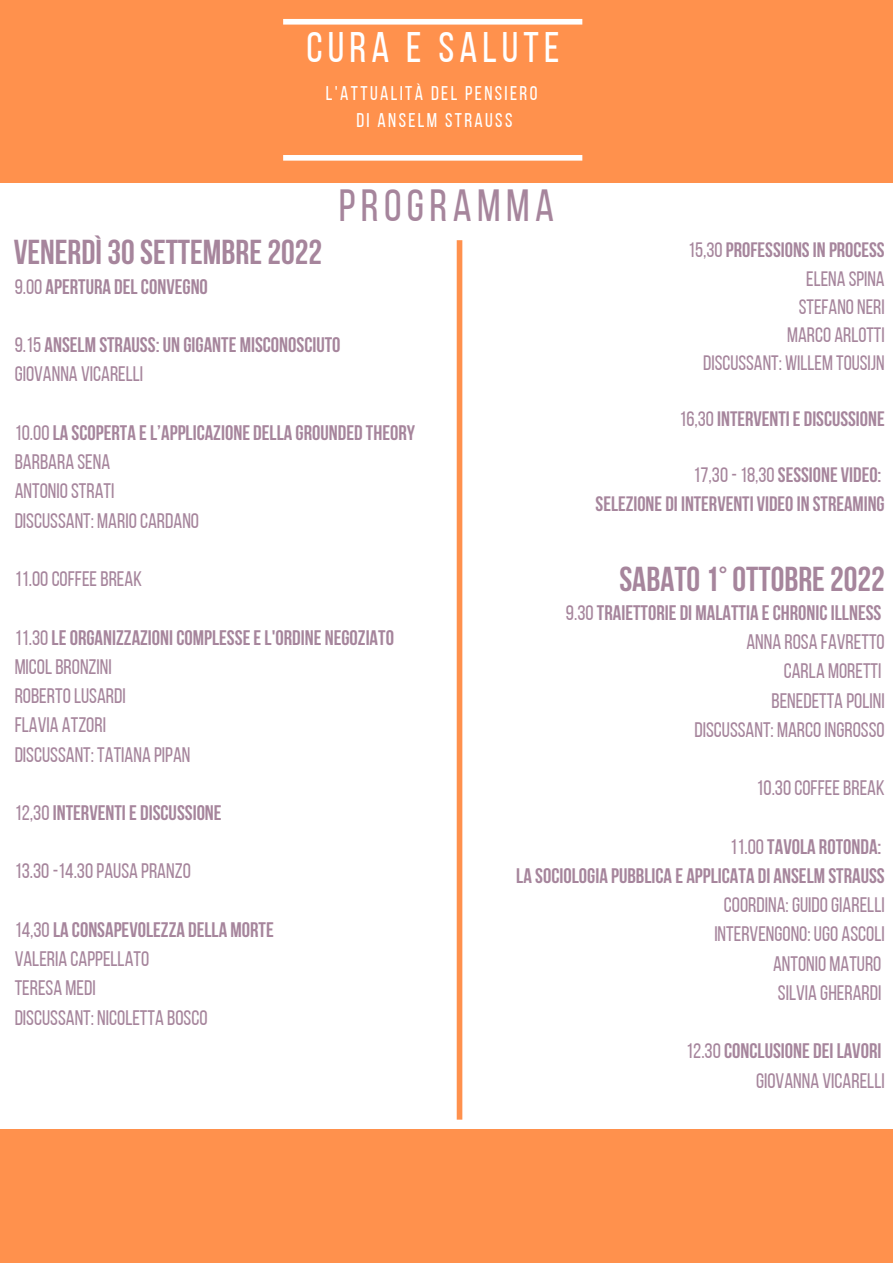
<style>
.page{position:relative;width:893px;height:1264px;background:#fff}
.page>*{position:absolute;margin:0;border:0;box-sizing:border-box;transform-origin:0 0}
.t1{font:45px "Bebas Neue";letter-spacing:.12em;color:#a6859c}
.t2{font:42.6px "Bebas Neue";letter-spacing:.12em;color:#fff}
.t3{font:700 34.5px "Bebas Neue";color:#a6859c}
.t4{font:21px/29.2px "Bebas Neue";color:#a6859c}
.t5{font:700 21px/29.2px "Bebas Neue";color:#a6859c}
.t6{font:700 20.85px/28px "Bebas Neue";color:#a6859c;text-align:right}
.t7{font:20.85px/28px "Bebas Neue";color:#a6859c;text-align:right}
.t8{font:19.8px/27px "Bebas Neue";letter-spacing:.12em;color:#fff;text-align:center}
.s1{font-weight:400}
.s2{font-weight:700}
</style>
<div class="page">
<div style="left:0;top:0;width:892px;height:1262px;background:#ff914d"></div>
<div style="left:0;top:183px;width:892px;height:945px;background:#fff"></div>
<div style="left:283px;top:19px;width:299px;height:6px;background:#fff"></div>
<div style="left:283px;top:155px;width:299px;height:6px;background:#fff"></div>
<div style="left:456px;top:240px;width:6px;height:879px;background:#ff914d"></div>
<h2 class="t2" style="left:306px;top:31px;width:254px">CURA E SALUTE</h2>
<p class="t8" style="left:326px;top:81px;width:213px">L'ATTUALITÀ DEL PENSIERO<br>DI ANSELM STRAUSS</p>
<h3 class="t3" style="left:14px;top:238px;width:310px">VENERDÌ 30SETTEMBRE2022</h3>
<p class="t5" style="left:15px;top:274px;width:195px"><span class="s1">9.00</span> APERTURA DELCONVEGNO</p>
<h1 class="t1" style="left:338px;top:187px;width:217px">PROGRAMMA</h1>
<p class="t5" style="left:15px;top:332px;width:327px"><span class="s1">9.15</span> ANSELM STRAUSS: UN GIGANTE MISCONOSCIUTO<br><span class="s1">GIOVANNA VICARELLI</span></p>
<p class="t4" style="left:15px;top:420px;width:402px">10.00<span class="s2">LA SCOPERTA EL’APPLICAZIONE DELLA GROUNDED THEORY<br></span>BARBARA SENA<br>ANTONIOSTRATI<br>DISCUSSANT: MARIOCARDANO</p>
<p class="t7" style="left:688px;top:238px;width:198px">15,30<span class="s2">PROFESSIONSIN PROCESS<br></span>ELENA SPINA<br>STEFANO NERI<br>MARCO ARLOTTI<br>DISCUSSANT: WILLEM TOUSIJN</p>
<p class="t6" style="left:679px;top:407px;width:207px"><span class="s1">16,30</span>INTERVENTI E DISCUSSIONE</p>
<p class="t6" style="left:595px;top:463px;width:290px"><span class="s1">17,30-18,30</span>SESSIONE VIDEO:<br>SELEZIONE DI INTERVENTI VIDEOIN STREAMING</p>
<p class="t4" style="left:15px;top:566px;width:129px">11.00COFFEEBREAK</p>
<p class="t4" style="left:15px;top:624px;width:381px">11.30<span class="s2">LEORGANIZZAZIONI COMPLESSEEL'ORDINE NEGOZIATO<br></span>MICOLBRONZINI<br>ROBERTOLUSARDI<br>FLAVIA ATZORI<br>DISCUSSANT: TATIANA PIPAN</p>
<p class="t5" style="left:15px;top:800px;width:208px"><span class="s1">12,30</span>INTERVENTI E DISCUSSIONE</p>
<h3 class="t3" style="left:619px;top:564px;width:267px">SABATO1° OTTOBRE2022</h3>
<p class="t4" style="left:566px;top:600px;width:320px;text-align:right">9.30<span class="s2">TRAIETTORIE DI MALATTIA ECHRONICILLNESS<br></span>ANNA ROSA FAVRETTO<br>CARLA MORETTI<br>BENEDETTA POLINI<br>DISCUSSANT: MARCOINGROSSO</p>
<p class="t4" style="left:756px;top:775px;width:130px">10.30COFFEEBREAK</p>
<p class="t4" style="left:15px;top:858px;width:178px">13.30-14.30PAUSA PRANZO</p>
<p class="t4" style="left:15px;top:917px;width:260px">14,30<span class="s2">LA CONSAPEVOLEZZA DELLA MORTE<br></span>VALERIA CAPPELLATO<br>TERESA MEDI<br>DISCUSSANT: NICOLETTA BOSCO</p>
<p class="t5" style="left:516px;top:833px;width:370px;text-align:right"><span class="s1">11.00</span>TAVOLA ROTONDA:<br>LA SOCIOLOGIA PUBBLICA E APPLICATA DI ANSELM STRAUSS</p>
<p class="t4" style="left:714px;top:892px;width:172px;text-align:right">COORDINA: GUIDOGIARELLI<br>INTERVENGONO: UGO ASCOLI<br>ANTONIO MATURO<br>SILVIA GHERARDI</p>
<p class="t4" style="left:686px;top:1038px;width:200px;text-align:right">12.30<span class="s2">CONCLUSIONE DEI LAVORI<br></span>GIOVANNA VICARELLI</p>
</div>
